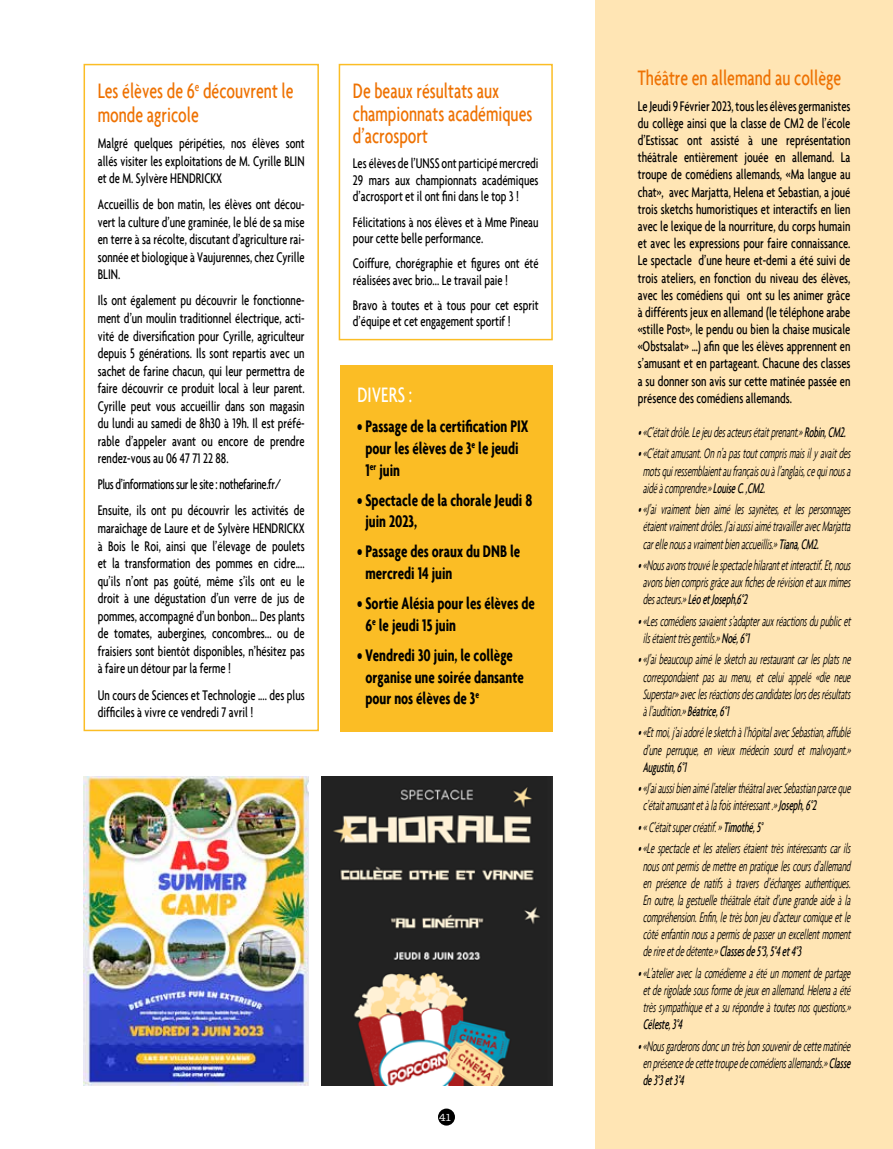
<style>
.page{position:relative;width:893px;height:1149px;background:#fff}
.page>*{position:absolute;margin:0;border:0;box-sizing:border-box;transform-origin:0 0}
.t1{font:500 condensed 22.5px/22.5px "Agenda";color:#ee7203;scale:.85 1}
.t2{font:500 condensed 22.5px "Agenda";letter-spacing:.015em;color:#fff;scale:.85 1}
.t3{font:700 condensed 18px/21.6px "Agenda";color:#000;scale:.85 1}
.t4{font:500 condensed 15px/17.5px "Agenda";color:#000;text-align:justify;scale:.85 1}
.t5{font:italic 300 condensed 15px/17.1px "Agenda";letter-spacing:-.01em;color:#000;text-align:justify;scale:.7 1}
.t6{font:500 condensed 15px/26.1px "Agenda";letter-spacing:-.03em;color:#000;scale:.85 1}
.t7{font:italic 500 condensed 15px "Agenda";color:#000;scale:.7 1}
.t8{font:10.5px "American Typewriter";color:#fff}
.s1{font-weight:500}
</style>
<div class="page">
<div style="left:595px;top:0;width:298px;height:1148px;background:#ffe5b4"></div>
<div style="left:340px;top:365px;width:213px;height:366px;background:#fbbd25"></div>
<div style="left:84px;top:64px;width:235px;height:667px;border:2px solid #fbbd25"></div>
<div style="left:339px;top:64px;width:214px;height:276px;border:2px solid #fbbd25"></div>
<div style="left:438px;top:1108px;width:17px;height:17px;background:#000;border-radius:50%"></div>
<img style="left:84px;top:776px;width:224px;height:308px">
<img style="left:322px;top:776px;width:231px;height:308px">
<h1 class="t1" style="left:98px;top:79px;width:232px;line-height:23.5px">Les élèves de 6<sup>e</sup> découvrent le monde agricole</h1>
<p class="t4" style="left:98px;top:134px;width:245px">Malgré quelques péripéties, nos élèves sont allés visiter les exploitations de M. Cyrille BLIN et de M. Sylvère HENDRICKX</p>
<p class="t4" style="left:98px;top:195px;width:245px">Accueillis de bon matin, les élèves ont décou&shy;vert la culture d’une graminée, le blé de sa mise en terre à sa récolte, discutant d’agriculture rai&shy;sonnée et biologique à Vaujurennes, chez Cyrille BLIN.</p>
<p class="t4" style="left:98px;top:291px;width:245px">Ils ont également pu découvrir le fonctionne&shy;ment d’un moulin traditionnel électrique, acti&shy;vité de diversification pour Cyrille, agriculteur depuis 5 générations. Ils sont repartis avec un sachet de farine chacun, qui leur permettra de faire découvrir ce produit local à leur parent.<br>Cyrille peut vous accueillir dans son magasin du lundi au samedi de 8h30 à 19h. Il est préfé&shy;rable d’appeler avant ou encore de prendre rendez-vous au 06 47 71 22 88.</p>
<p class="t6" style="left:98px;top:471px;width:245px">Plus d’informations sur le site : nothefarine.fr/<br>Ensuite, ils ont pu découvrir les activités de</p>
<p class="t4" style="left:98px;top:519px;width:245px">maraîchage de Laure et de Sylvère HENDRICKX à Bois le Roi, ainsi que l’élevage de poulets et la transformation des pommes en cidre.... qu’ils n’ont pas goûté, même s’ils ont eu le droit à une dégustation d’un verre de jus de pommes, accompagné d’un bonbon... Des plants de tomates, aubergines, concombres... ou de fraisiers sont bientôt disponibles, n’hésitez pas à faire un détour par la ferme !</p>
<p class="t4" style="left:98px;top:685px;width:245px">Un cours de Sciences et Technologie .... des plus difficiles à vivre ce vendredi 7 avril !</p>
<h1 class="t1" style="left:353px;top:79px;width:213px">De beaux résultats aux championnats académiques d’acrosport</h1>
<p class="t4" style="left:353px;top:155px;width:220px;line-height:16.5px">Les élèves de l’UNSS ont participé mercredi 29 mars aux championnats académiques d’acrosport et il ont fini dans le top 3 !</p>
<p class="t4" style="left:353px;top:213px;width:220px;line-height:16.5px">Félicitations à nos élèves et à Mme Pineau pour cette belle performance.</p>
<p class="t4" style="left:353px;top:254px;width:220px;line-height:16.5px">Coiffure, chorégraphie et figures ont été réalisées avec brio... Le travail paie !</p>
<p class="t4" style="left:353px;top:296px;width:220px;line-height:16.5px">Bravo à toutes et à tous pour cet esprit d’équipe et cet engagement sportif !</p>
<h1 class="t2" style="left:357px;top:382px;width:66px">DIVERS :</h1>
<p class="t3" style="left:365px;top:415px;width:193px;text-indent:-8px">• Passage de la certification PIX pour les élèves de 3<sup>e</sup> le jeudi<br>1<sup>er</sup> juin</p>
<p class="t3" style="left:365px;top:488px;width:198px;text-indent:-8px">• Spectacle de la chorale Jeudi 8 juin 2023,</p>
<p class="t3" style="left:365px;top:540px;width:183px;text-indent:-8px">• Passage des oraux du DNB le mercredi 14 juin</p>
<p class="t3" style="left:365px;top:592px;width:201px;text-indent:-8px">• Sortie Alésia pour les élèves de<br>6<sup>e</sup> le jeudi 15 juin</p>
<p class="t3" style="left:365px;top:643px;width:188px;text-indent:-8px">• Vendredi 30 juin, le collège organise une soirée dansante pour nos élèves de 3<sup>e</sup></p>
<p class="t8" style="left:439px;top:1108px;width:14px">41</p>
<h1 class="t1" style="left:638px;top:66px;width:241px">Théâtre en allemand au collège</h1>
<p class="t4" style="left:638px;top:97px;width:252px">Le Jeudi 9 Février 2023, tous les élèves germanistes du collège ainsi que la classe de CM2 de l’école d’Estissac ont assisté à une représentation théâtrale entièrement jouée en allemand. La troupe de comédiens allemands, «Ma langue au chat», avec Marjatta, Helena et Sebastian, a joué trois sketchs humoristiques et interactifs en lien avec le lexique de la nourriture, du corps humain et avec les expressions pour faire connaissance.<br>Le spectacle d’une heure et-demi a été suivi de trois ateliers, en fonction du niveau des élèves, avec les comédiens qui ont su les animer grâce à différents jeux en allemand (le téléphone arabe «stille Post», le pendu ou bien la chaise musicale «Obstsalat» …) afin que les élèves apprennent en s’amusant et en partageant. Chacune des classes a su donner son avis sur cette matinée passée en présence des comédiens allemands.</p>
<p class="t5" style="left:638px;top:423px;width:303px">•«C’étaitdrôle.Lejeudesacteursétaitprenant.»<span class="s1">Robin,CM2.</span></p>
<p class="t5" style="left:643px;top:444px;width:302px;text-indent:-5px">•«C’étaitamusant.Onn’apastoutcomprismaisily avaitdes motsquiressemblaientaufrançaisouàl’anglais,cequinousa aidéàcomprendre.»<span class="s1">LouiseC.,CM2.</span></p>
<p class="t5" style="left:643px;top:500px;width:302px;text-indent:-5px">•«J ’ai vraiment bien aimé les saynètes, et les personnages étaientvraimentdrôles.J ’aiaussiaimétravailleravecMarjatta carellenousavraimentbienaccueillis.»<span class="s1">Tiana,CM2.</span></p>
<p class="t5" style="left:643px;top:556px;width:302px;text-indent:-5px">•«Nousavonstrouvélespectaclehilarantetinteractif.Et,nous avonsbiencomprisgrâceauxfichesderévisionetauxmimes desacteurs.»<span class="s1">LéoetJoseph,6°2</span></p>
<p class="t5" style="left:643px;top:612px;width:302px;text-indent:-5px">•«Lescomédienssavaients’adapterauxréactionsdupublicet ilsétaienttrèsgentils.»<span class="s1">Noé,6°1</span></p>
<p class="t5" style="left:643px;top:650px;width:302px;text-indent:-5px">•«J ’aibeaucoupaimélesketchaurestaurantcarlesplatsne correspondaient pas au menu, et celui appelé «die neue Superstar»aveclesréactionsdescandidateslorsdesrésultats àl’audition.»<span class="s1">Béatrice,6°1</span></p>
<p class="t5" style="left:638px;top:723px;width:309px;text-align:center">•«Etmoi,j ’aiadorélesketchàl’hôpitalavecSebastian,affublé d’une perruque, en vieux médecin sourd et malvoyant.»</p>
<p class="t7" style="left:643px;top:758px;width:68px">Augustin,6°1</p>
<p class="t5" style="left:643px;top:779px;width:302px;text-indent:-5px">•«J ’aiaussibienaimél’atelierthéâtralavecSebastianparceque c’étaitamusantetàlafoisintéressant.»<span class="s1">Joseph,6°2</span></p>
<p class="t5" style="left:638px;top:818px;width:184px">•«C’étaitsupercréatif.»<span class="s1">Timothé,5°</span></p>
<p class="t5" style="left:643px;top:839px;width:302px;text-indent:-5px">•«Lespectacleetlesateliersétaienttrèsintéressantscarils nousontpermisdemettreenpratiquelescoursd’allemand en présence de natifs à travers d’échanges authentiques.<br>Enoutre,lagestuellethéâtraleétaitd’unegrandeaideàla compréhension.Enfin,letrèsbonjeud’acteurcomiqueetle côtéenfantinnousapermisdepasserunexcellentmoment derireetdedétente.»<span class="s1">Classesde5°3,5°4et4°3</span></p>
<p class="t5" style="left:638px;top:963px;width:309px;text-align:center">•«L’atelieraveclacomédienneaétéunmomentdepartage etderigoladesousformedejeuxenallemand.Helenaaété trèssympathiqueetasurépondreàtoutesnosquestions.»</p>
<p class="t7" style="left:643px;top:1015px;width:62px">Céleste,3°4</p>
<p class="t5" style="left:643px;top:1036px;width:302px;text-indent:-5px">•«Nousgarderonsdoncuntrèsbonsouvenirdecettematinée enprésencedecettetroupedecomédiensallemands.»<span class="s1">Classe de3°3et3°4</span></p>
</div>
